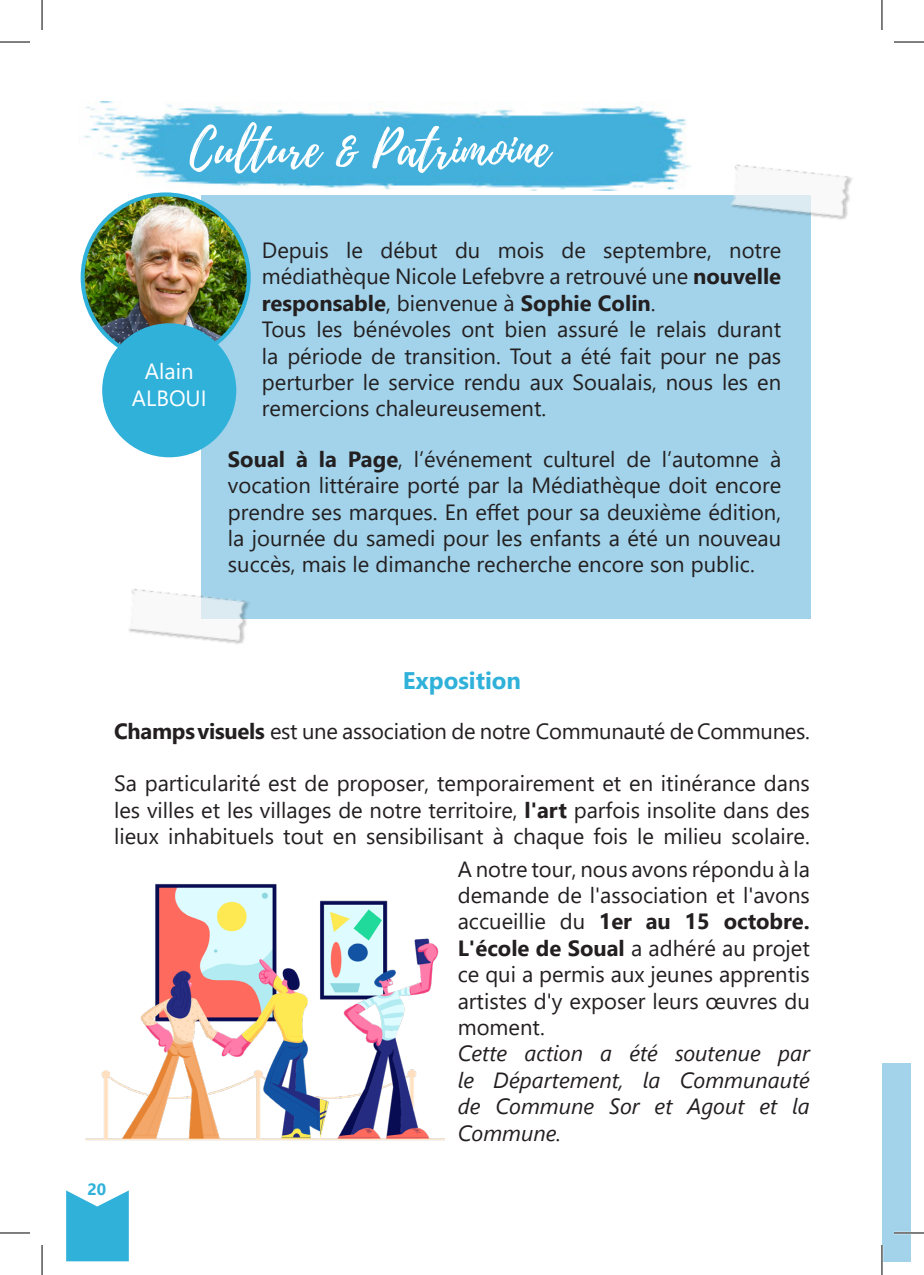
<style>
.page{position:relative;width:924px;height:1275px;background:#fff}
.page>*{position:absolute;margin:0;border:0;box-sizing:border-box;transform-origin:0 0}
.t1{font:50px "Playlist Script";color:#fff}
.t2{font:700 24px "Segoe UI";color:#2fb1da}
.t3{font:22px/26.4px "Segoe UI";color:#231f20;text-align:justify}
.t4{font:italic 22px/26.4px "Segoe UI";color:#231f20;text-align:justify}
.t5{font:22px/26.4px "Segoe UI";color:#fff;text-align:center}
.t6{font:700 16.4px "Segoe UI";color:#2fb1da}
.s1{font-weight:700}
</style>
<div class="page">
<svg style="left:66px;top:1190px;width:19px;height:71px"></svg>
<img style="left:83px;top:102px;width:608px;height:88px">
<div style="left:201px;top:195px;width:608px;height:423px;background:#a2d3ea"></div>
<img style="left:83px;top:194px;width:165px;height:166px;border-radius:83px">
<div style="left:81px;top:192px;width:169px;height:170px;border:4px solid #2fb1da;border-radius:50%"></div>
<div style="left:105px;top:326px;width:128px;height:128px;background:#2fb1da;border-radius:50%"></div>
<div style="left:102px;top:323px;width:134px;height:134px;border:5px solid #2fb1da;border-radius:50%"></div>
<img style="left:128px;top:589px;width:127px;height:55px">
<img style="left:731px;top:164px;width:121px;height:68px">
<img style="left:85px;top:884px;width:360px;height:377px">
<div style="left:881px;top:1062px;width:28px;height:199px;background:#a2d3ea"></div>
<hr style="left:893px;top:1231px;width:30px;height:3px;background:#fff">
<hr style="left:0;top:42px;width:30px;height:1px;background:#000">
<hr style="left:893px;top:42px;width:30px;height:1px;background:#000">
<hr style="left:0;top:1232px;width:30px;height:1px;background:#000">
<hr style="left:893px;top:1232px;width:30px;height:1px;background:#000">
<hr style="left:42px;top:0;width:1px;height:30px;background:#000">
<hr style="left:42px;top:1245px;width:1px;height:30px;background:#000">
<hr style="left:881px;top:0;width:1px;height:30px;background:#000">
<hr style="left:881px;top:1245px;width:1px;height:30px;background:#000">
<p class="t1" style="left:189px;top:114px;width:361px">Culture &amp; Patrimoine</p>
<p class="t5" style="left:132px;top:356px;width:76px">Alain<br>ALBOUI</p>
<p class="t3" style="left:262px;top:235px;width:520px">Depuis le début du mois de septembre, notre médiathèque Nicole Lefebvre a retrouvé une <span class="s1">nouvelle responsable</span>, bienvenue à <span class="s1">Sophie Colin</span>.</p>
<p class="t3" style="left:262px;top:314px;width:520px">Tous les bénévoles ont bien assuré le relais durant la période de transition. Tout a été fait pour ne pas perturber le service rendu aux Soualais, nous les en remercions chaleureusement.</p>
<p class="t3" style="left:228px;top:444px;width:554px"><span class="s1">Soual à la Page</span>, l’événement culturel de l’automne à vocation littéraire porté par la Médiathèque doit encore prendre ses marques. En effet pour sa deuxième édition, la journée du samedi pour les enfants a été un nouveau succès, mais le dimanche recherche encore son public.</p>
<p class="t2" style="left:402px;top:658px;width:120px">Exposition</p>
<p class="t3" style="left:114px;top:715px;width:697px"><span class="s1">Champs visuels</span> est une association de notre Communauté de Communes.</p>
<p class="t3" style="left:114px;top:768px;width:697px">Sa particularité est de proposer, temporairement et en itinérance dans les villes et les villages de notre territoire, <span class="s1">l'art</span> parfois insolite dans des lieux inhabituels tout en sensibilisant à chaque fois le milieu scolaire.</p>
<p class="t3" style="left:457px;top:853px;width:353px">A notre tour, nous avons répondu à la demande de l'association et l'avons accueillie du <span class="s1">1er au 15 octobre.<br>L'école de Soual</span> a adhéré au projet ce qui a permis aux jeunes apprentis artistes d'y exposer leurs œuvres du moment.</p>
<p class="t4" style="left:457px;top:1037px;width:353px">Cette action a été soutenue par le Département, la Communauté de Commune Sor et Agout et la Commune.</p>
<p class="t6" style="left:87px;top:1173px;width:20px">20</p>
</div>
